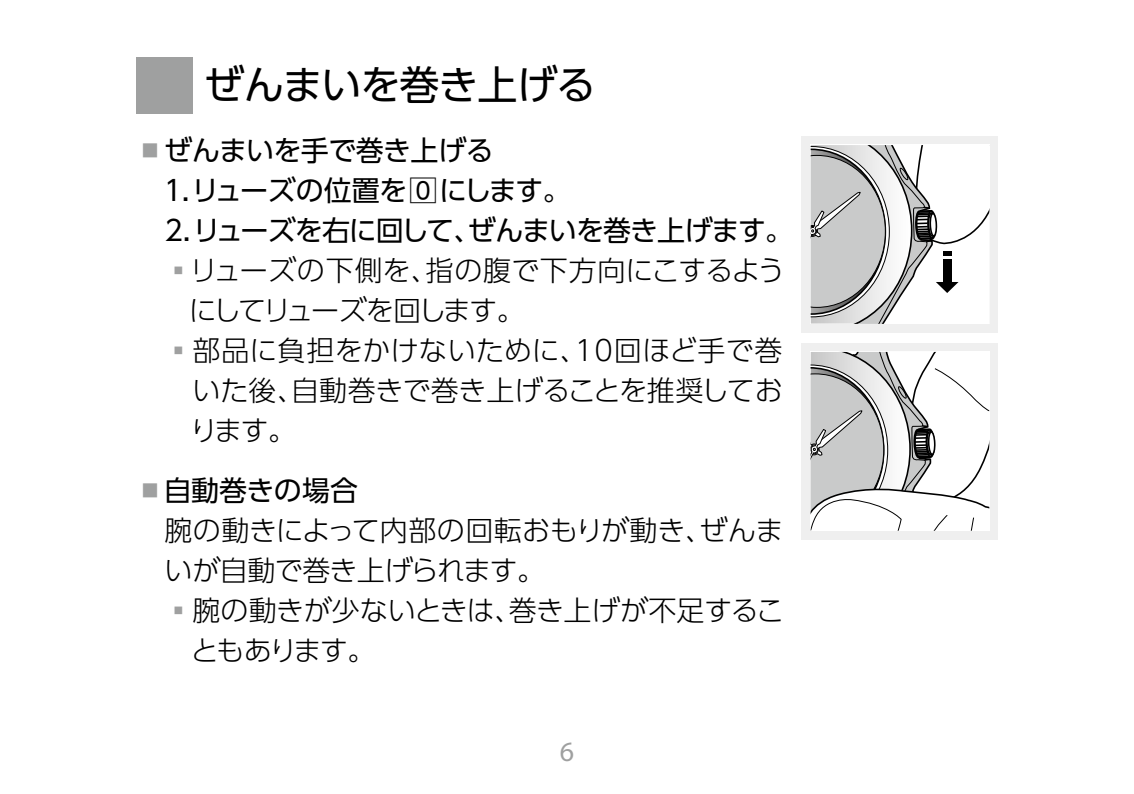
<style>
.page{position:relative;width:1134px;height:794px;background:#fff}
.page>*{position:absolute;margin:0;border:0;box-sizing:border-box;transform-origin:0 0}
.t1{font:40px "UD Shin Go Pro";letter-spacing:-.025em;color:#000}
.t2{font:300 28px/40px "UD Shin Go Pro";letter-spacing:-.01em;color:#000}
.t3{font:28px/40px "UD Shin Go Pro";letter-spacing:-.035em;color:#000}
.t4{font:300 28px/40px "UD Shin Go Pro";letter-spacing:-.03em;color:#000}
.t5{font:28px "Myriad Pro";color:#9fa0a0}
.s1{color:#9fa0a0}
.s2{font-weight:400;color:#9fa0a0}
.s3{font-weight:400}
</style>
<div class="page">
<div style="left:136px;top:57px;width:57px;height:56px;background:#9fa0a0"></div>
<div style="left:802px;top:136px;width:196px;height:196px;background:#efefef"></div>
<div style="left:802px;top:343px;width:196px;height:196px;background:#efefef"></div>
<svg style="left:813px;top:148px;width:173px;height:172px"></svg>
<div style="left:810px;top:145px;width:179px;height:178px;border:2px solid #fff"></div>
<svg style="left:813px;top:355px;width:173px;height:172px"></svg>
<div style="left:810px;top:352px;width:179px;height:178px;border:2px solid #fff"></div>
<h1 class="t1" style="left:204px;top:53px;width:394px">ぜんまいを巻き上げる</h1>
<p class="t3" style="left:159px;top:129px;width:636px;text-indent:-23px"><span class="s1">▪</span>ぜんまいを手で巻き上げる<br>１．リューズの位置を0にします。<br>2．リューズを右に回して、ぜんまいを巻き上げます。</p>
<p class="t4" style="left:189px;top:249px;width:598px;text-indent:-24px"><span class="s1">▪</span>リューズの下側を、指の腹で下方向にこするようにしてリューズを回します。</p>
<p class="t2" style="left:190px;top:329px;width:594px;text-align:justify;text-indent:-26px"><span class="s1">▪</span>部品に負担をかけないために、10回ほど手で巻いた後、自動巻きで巻き上げることを推奨しております。</p>
<p class="t2" style="left:164px;top:469px;width:621px;text-indent:-28px"><span class="s2">▪</span><span class="s3">自動巻きの場合<br></span>腕の動きによって内部の回転おもりが動き、ぜんまいが自動で巻き上げられます。</p>
<p class="t2" style="left:191px;top:589px;width:595px;text-indent:-26px"><span class="s1">▪</span>腕の動きが少ないときは、巻き上げが不足することもあります。</p>
<p class="t5" style="left:560px;top:734px;width:16px">6</p>
</div>
